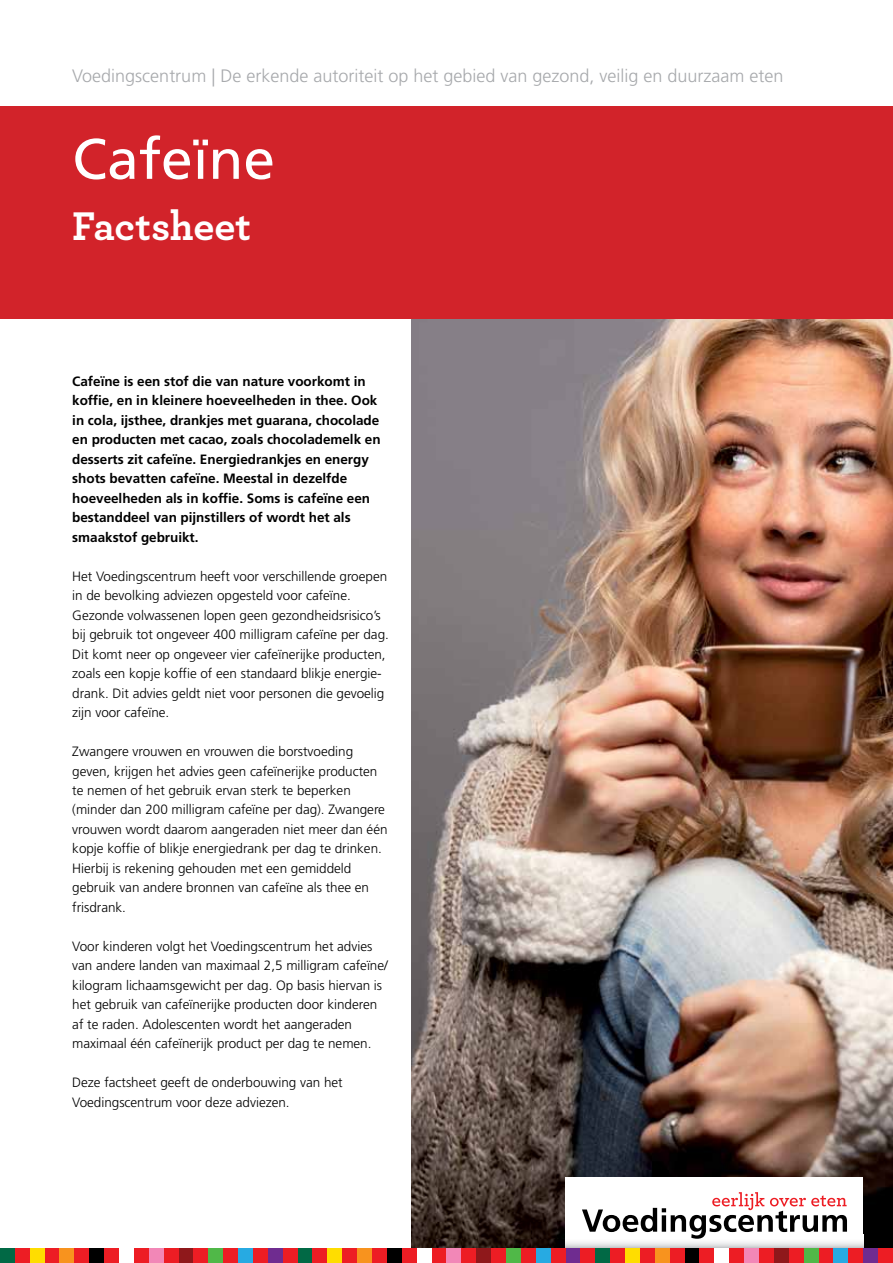
<style>
.page{position:relative;width:893px;height:1263px;background:#fff}
.page>*{position:absolute;margin:0;border:0;box-sizing:border-box;transform-origin:0 0}
.t1{font:57px "Frutiger";color:#fff}
.t2{font:700 42px "Archer";letter-spacing:-.005em;color:#fff}
.t3{font:300 18px "Frutiger";color:#a7a9ac}
.t4{font:300 13.5px/19.5px "Frutiger";color:#000}
.t5{font:700 13.5px/19.5px "Frutiger";color:#000}
</style>
<div class="page">
<img style="left:411px;top:319px;width:481px;height:929px">
<div style="left:566px;top:1178px;width:297px;height:71px;background:#fff"></div>
<svg style="left:566px;top:1242px;width:297px;height:6px"></svg>
<svg style="left:582px;top:1192px;width:265px;height:47px"></svg>
<div style="left:0;top:1248px;width:15px;height:15px;background:#016945"></div>
<div style="left:15px;top:1248px;width:15px;height:15px;background:#ed1d24"></div>
<div style="left:30px;top:1248px;width:15px;height:15px;background:#fd0"></div>
<div style="left:45px;top:1248px;width:15px;height:15px;background:#ed1d24"></div>
<div style="left:60px;top:1248px;width:14px;height:15px;background:#f8931e"></div>
<div style="left:74px;top:1248px;width:15px;height:15px;background:#ed1d24"></div>
<div style="left:89px;top:1248px;width:15px;height:15px;background:#000"></div>
<div style="left:104px;top:1248px;width:15px;height:15px;background:#ed1d24"></div>
<div style="left:134px;top:1248px;width:15px;height:15px;background:#ed1d24"></div>
<div style="left:149px;top:1248px;width:15px;height:15px;background:#f287b7"></div>
<div style="left:164px;top:1248px;width:15px;height:15px;background:#ed1d24"></div>
<div style="left:179px;top:1248px;width:14px;height:15px;background:#8f181b"></div>
<div style="left:193px;top:1248px;width:15px;height:15px;background:#ed1d24"></div>
<div style="left:208px;top:1248px;width:15px;height:15px;background:#50b848"></div>
<div style="left:223px;top:1248px;width:15px;height:15px;background:#ed1d24"></div>
<div style="left:238px;top:1248px;width:15px;height:15px;background:#27aae2"></div>
<div style="left:253px;top:1248px;width:15px;height:15px;background:#ed1d24"></div>
<div style="left:268px;top:1248px;width:15px;height:15px;background:#6f2c90"></div>
<div style="left:283px;top:1248px;width:15px;height:15px;background:#ed1d24"></div>
<div style="left:298px;top:1248px;width:15px;height:15px;background:#016945"></div>
<div style="left:313px;top:1248px;width:14px;height:15px;background:#ed1d24"></div>
<div style="left:327px;top:1248px;width:15px;height:15px;background:#fd0"></div>
<div style="left:342px;top:1248px;width:15px;height:15px;background:#ed1d24"></div>
<div style="left:357px;top:1248px;width:15px;height:15px;background:#f8931e"></div>
<div style="left:372px;top:1248px;width:15px;height:15px;background:#ed1d24"></div>
<div style="left:387px;top:1248px;width:15px;height:15px;background:#000"></div>
<div style="left:402px;top:1248px;width:15px;height:15px;background:#ed1d24"></div>
<div style="left:432px;top:1248px;width:14px;height:15px;background:#ed1d24"></div>
<div style="left:446px;top:1248px;width:15px;height:15px;background:#f287b7"></div>
<div style="left:461px;top:1248px;width:15px;height:15px;background:#ed1d24"></div>
<div style="left:476px;top:1248px;width:15px;height:15px;background:#8f181b"></div>
<div style="left:491px;top:1248px;width:15px;height:15px;background:#ed1d24"></div>
<div style="left:506px;top:1248px;width:15px;height:15px;background:#50b848"></div>
<div style="left:521px;top:1248px;width:15px;height:15px;background:#ed1d24"></div>
<div style="left:536px;top:1248px;width:15px;height:15px;background:#27aae2"></div>
<div style="left:551px;top:1248px;width:15px;height:15px;background:#ed1d24"></div>
<div style="left:566px;top:1248px;width:14px;height:15px;background:#6f2c90"></div>
<div style="left:580px;top:1248px;width:15px;height:15px;background:#ed1d24"></div>
<div style="left:595px;top:1248px;width:15px;height:15px;background:#016945"></div>
<div style="left:610px;top:1248px;width:15px;height:15px;background:#ed1d24"></div>
<div style="left:625px;top:1248px;width:15px;height:15px;background:#fd0"></div>
<div style="left:640px;top:1248px;width:15px;height:15px;background:#ed1d24"></div>
<div style="left:655px;top:1248px;width:15px;height:15px;background:#f8931e"></div>
<div style="left:670px;top:1248px;width:15px;height:15px;background:#ed1d24"></div>
<div style="left:685px;top:1248px;width:14px;height:15px;background:#000"></div>
<div style="left:699px;top:1248px;width:15px;height:15px;background:#ed1d24"></div>
<div style="left:729px;top:1248px;width:15px;height:15px;background:#ed1d24"></div>
<div style="left:744px;top:1248px;width:15px;height:15px;background:#f287b7"></div>
<div style="left:759px;top:1248px;width:15px;height:15px;background:#ed1d24"></div>
<div style="left:774px;top:1248px;width:15px;height:15px;background:#8f181b"></div>
<div style="left:789px;top:1248px;width:15px;height:15px;background:#ed1d24"></div>
<div style="left:804px;top:1248px;width:14px;height:15px;background:#50b848"></div>
<div style="left:818px;top:1248px;width:15px;height:15px;background:#ed1d24"></div>
<div style="left:833px;top:1248px;width:15px;height:15px;background:#27aae2"></div>
<div style="left:848px;top:1248px;width:15px;height:15px;background:#ed1d24"></div>
<div style="left:863px;top:1248px;width:15px;height:15px;background:#6f2c90"></div>
<div style="left:878px;top:1248px;width:14px;height:15px;background:#ed1d24"></div>
<div style="left:0;top:106px;width:893px;height:213px;background:#d2232a"></div>
<h3 class="t3" style="left:72px;top:68px;width:713px">Voedingscentrum | De erkende autoriteit op het gebied van gezond, veilig en duurzaam eten</h3>
<h1 class="t1" style="left:72px;top:135px;width:204px">Cafeïne</h1>
<h2 class="t2" style="left:72px;top:206px;width:180px">Factsheet</h2>
<p class="t5" style="left:72px;top:372px;width:310px">Cafeïne is een stof die van nature voorkomt in koffie, en in kleinere hoeveelheden in thee. Ook in cola, ijsthee, drankjes met guarana, chocolade en producten met cacao, zoals chocolademelk en desserts zit cafeïne. Energiedrankjes en energy shots bevatten cafeïne. Meestal in dezelfde hoeveelheden als in koffie. Soms is cafeïne een bestanddeel van pijnstillers of wordt het als smaakstof gebruikt.</p>
<p class="t4" style="left:72px;top:567px;width:318px">Het Voedingscentrum heeft voor verschillende groepen in de bevolking adviezen opgesteld voor cafeïne.<br>Gezonde volwassenen lopen geen gezondheidsrisico’s bij gebruik tot ongeveer 400 milligram cafeïne per dag.<br>Dit komt neer op ongeveer vier cafeïnerijke producten, zoals een kopje koffie of een standaard blikje energie&shy;drank. Dit advies geldt niet voor personen die gevoelig zijn voor cafeïne.</p>
<p class="t4" style="left:72px;top:743px;width:317px">Zwangere vrouwen en vrouwen die borstvoeding geven, krijgen het advies geen cafeïnerijke producten te nemen of het gebruik ervan sterk te beperken (minder dan 200 milligram cafeïne per dag). Zwangere vrouwen wordt daarom aangeraden niet meer dan één kopje koffie of blikje energiedrank per dag te drinken.<br>Hierbij is rekening gehouden met een gemiddeld gebruik van andere bronnen van cafeïne als thee en frisdrank.</p>
<p class="t4" style="left:72px;top:938px;width:317px">Voor kinderen volgt het Voedingscentrum het advies van andere landen van maximaal 2,5 milligram cafeïne/ kilogram lichaamsgewicht per dag. Op basis hiervan is het gebruik van cafeïnerijke producten door kinderen af te raden. Adolescenten wordt het aangeraden maximaal één cafeïnerijk product per dag te nemen.</p>
<p class="t4" style="left:72px;top:1074px;width:272px">Deze factsheet geeft de onderbouwing van het<br>Voedingscentrum voor deze adviezen.</p>
</div>
